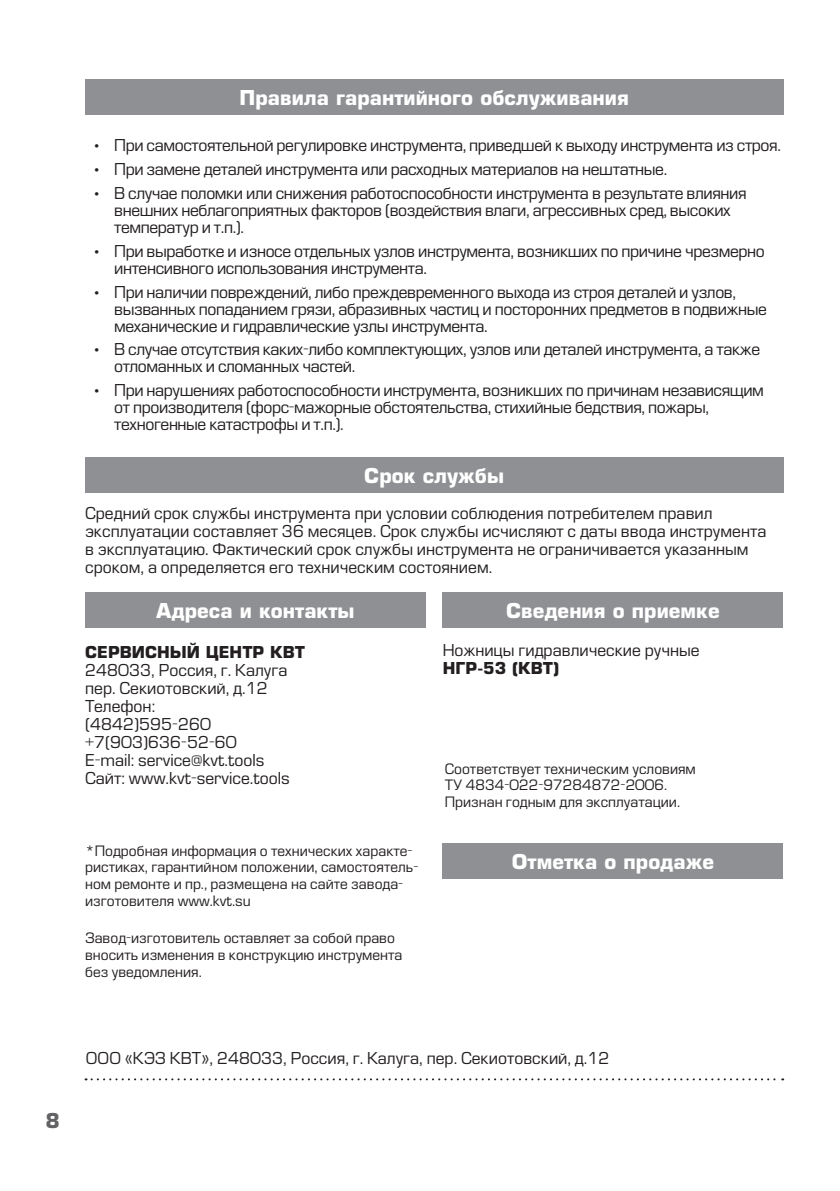
<style>
.page{position:relative;width:840px;height:1191px;background:#fff}
.page>*{position:absolute;margin:0;border:0;box-sizing:border-box;transform-origin:0 0}
.t1{font:700 20px "Europe";color:#fff}
.t2{font:700 20px "Europe";color:#636366}
.t3{font:16px/17px "Europe";letter-spacing:-.025em;color:#231f20}
.t4{font:16px/18px "Europe";color:#231f20}
.t5{font:700 16px "Europe";color:#231f20}
.t6{font:14px/16.8px "Europe";color:#231f20}
</style>
<div class="page">
<div style="left:85px;top:592px;width:340px;height:35px;background:#8e9093"></div>
<div style="left:442px;top:592px;width:340px;height:35px;background:#8e9093"></div>
<div style="left:442px;top:843px;width:340px;height:35px;background:#8e9093"></div>
<div style="left:85px;top:457px;width:697px;height:36px;background:#8e9093"></div>
<div style="left:85px;top:79px;width:697px;height:36px;background:#8e9093"></div>
<svg style="left:85px;top:1078px;width:697px;height:2px"></svg>
<p class="t1" style="left:239px;top:86px;width:390px">Правила гарантийного обслуживания</p>
<p class="t3" style="left:91px;top:137px;width:690px">• При самостоятельной регулировке инструмента, приведшей к выходу инструмента из строя.</p>
<p class="t3" style="left:91px;top:161px;width:577px">• При замене деталей инструмента или расходных материалов на нештатные.</p>
<p class="t3" style="left:114px;top:185px;width:633px;text-indent:-23px">• В случае поломки или снижения работоспособности инструмента в результате влияния внешних неблагоприятных факторов (воздействия влаги, агрессивных сред, высоких температур и т.п.).</p>
<p class="t3" style="left:114px;top:242px;width:651px;text-indent:-23px">• При выработке и износе отдельных узлов инструмента, возникших по причине чрезмерно интенсивного использования инструмента.</p>
<p class="t3" style="left:114px;top:283px;width:654px;text-indent:-23px">• При наличии повреждений, либо преждевременного выхода из строя деталей и узлов, вызванных попаданием грязи, абразивных частиц и посторонних предметов в подвижные механические и гидравлические узлы инструмента.</p>
<p class="t3" style="left:114px;top:341px;width:647px;text-indent:-23px">• В случае отсутствия каких-либо комплектующих, узлов или деталей инструмента, а также отломанных и сломанных частей.</p>
<p class="t3" style="left:114px;top:382px;width:651px;text-indent:-23px">• При нарушениях работоспособности инструмента, возникших по причинам независящим от производителя (форс-мажорные обстоятельства, стихийные бедствия, пожары, техногенные катастрофы и т.п.).</p>
<p class="t1" style="left:364px;top:464px;width:141px">Срок службы</p>
<p class="t4" style="left:85px;top:504px;width:682px">Средний срок службы инструмента при условии соблюдения потребителем правил эксплуатации составляет 36 месяцев. Срок службы исчисляют с даты ввода инструмента в эксплуатацию. Фактический срок службы инструмента не ограничивается указанным сроком, а определяется его техническим состоянием.</p>
<p class="t1" style="left:156px;top:598px;width:200px">Адреса и контакты</p>
<p class="t5" style="left:85px;top:642px;width:221px">СЕРВИСНЫЙ ЦЕНТР КВТ</p>
<p class="t4" style="left:85px;top:661px;width:206px">248033, Россия, г. Калуга пер. Секиотовский, д.12<br>Телефон:<br>(4842)595-260 +7(903)636-52-60<br>E-mail: service@kvt.tools<br>Сайт: www.kvt-service.tools</p>
<p class="t6" style="left:85px;top:842px;width:334px">*Подробная информация о технических характе&shy;ристиках, гарантийном положении, самостоятель&shy;ном ремонте и пр., размещена на сайте завода&shy;изготовителя www.kvt.su</p>
<p class="t6" style="left:85px;top:929px;width:319px">Завод-изготовитель оставляет за собой право вносить изменения в конструкцию инструмента без уведомления.</p>
<p class="t1" style="left:506px;top:598px;width:215px">Сведения о приемке</p>
<p class="t4" style="left:442px;top:641px;width:258px">Ножницы гидравлические ручные</p>
<p class="t5" style="left:442px;top:658px;width:118px">НГР-53 (КВТ)</p>
<p class="t6" style="left:444px;top:760px;width:252px">Соответствует техническим условиям<br>ТУ 4834-022-97284872-2006.<br>Признан годным для эксплуатации.</p>
<p class="t1" style="left:511px;top:849px;width:204px">Отметка о продаже</p>
<p class="t2" style="left:45px;top:1108px;width:16px">8</p>
<p class="t4" style="left:86px;top:1049px;width:524px">ООО «КЭЗ КВТ», 248033, Россия, г. Калуга, пер. Секиотовский, д.12</p>
</div>
